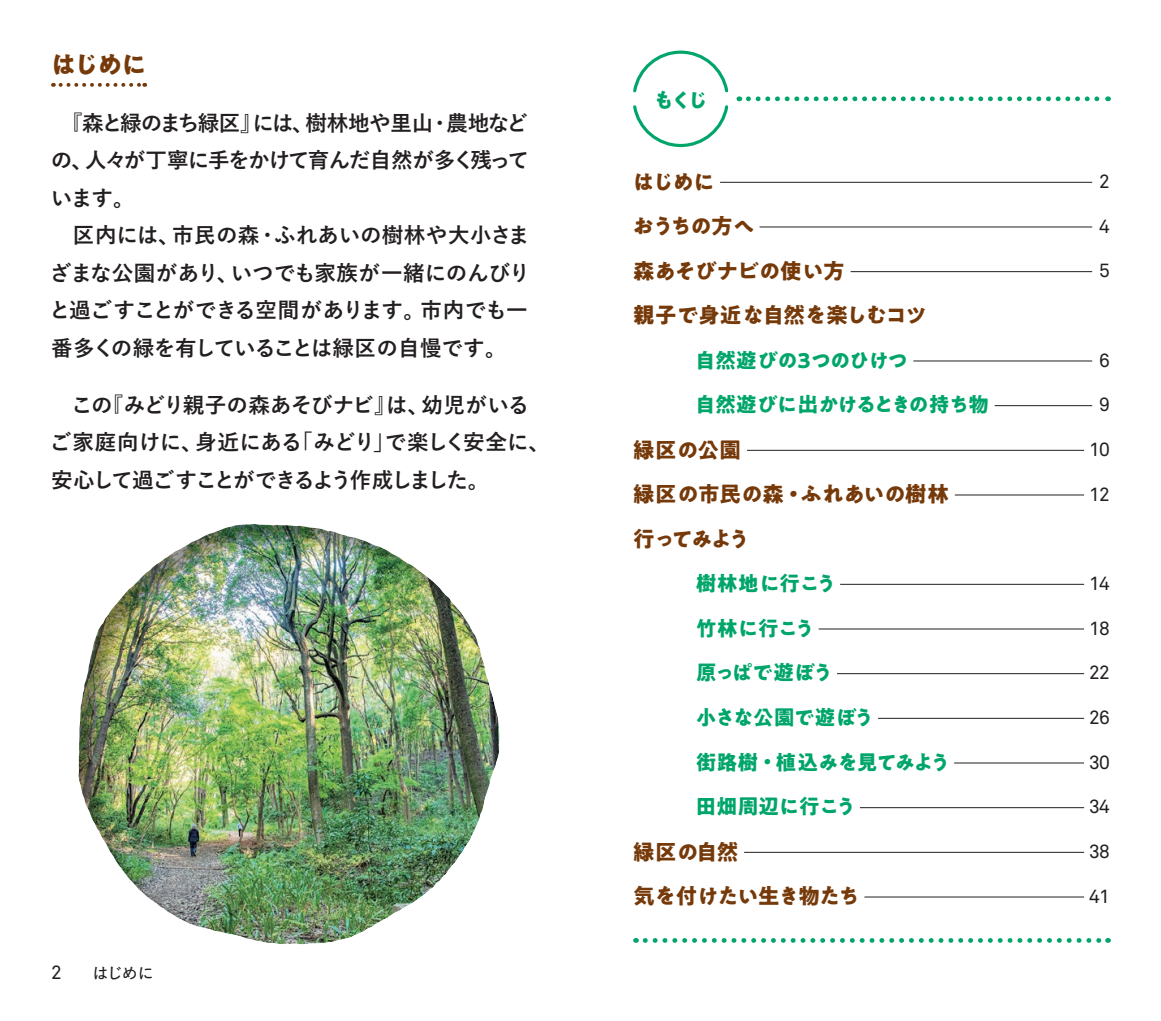
<style>
.page{position:relative;width:1161px;height:1021px;background:#fff}
.page>*{position:absolute;margin:0;border:0;box-sizing:border-box;transform-origin:0 0}
.t1{font:700 25.43px "PA1 Gothic Std N";color:#763a0a}
.t2{font:21.6px/37.6px "Yu Gothic Std B";letter-spacing:-.025em;color:#231f20}
.t3{font:700 21.6px "PA1 Gothic Std N";letter-spacing:-.025em;color:#763a0a}
.t4{font:700 21.6px "PA1 Gothic Std N";letter-spacing:.005em;color:#763a0a}
.t5{font:700 21.6px "PA1 Gothic Std N";letter-spacing:-.05em;color:#763a0a}
.t6{font:700 20.7px "PA1 Gothic Std N";color:#00a56a}
.t7{font:700 20.47px "PA1 Gothic Std N";letter-spacing:-.015em;color:#00a56a}
.t8{font:700 20.47px "PA1 Gothic Std N";letter-spacing:-.045em;color:#00a56a}
.t9{font:700 20.47px "PA1 Gothic Std N";letter-spacing:.005em;color:#00a56a}
.t10{font:19.12px "Akkurat Pro";letter-spacing:-.025em;color:#231f20}
.t11{font:15.97px "Yu Gothic Std D";color:#231f20}
.s1{font-size:19.35px}
</style>
<div class="page">
<div style="left:77px;top:522px;width:423px;height:425px;background:#231f20;opacity:.45"></div>
<svg style="left:61px;top:83px;width:84px;height:4px"></svg>
<hr style="left:720px;top:182px;width:372px;height:1px;background:#231f20">
<hr style="left:759px;top:226px;width:333px;height:1px;background:#231f20">
<hr style="left:850px;top:271px;width:242px;height:1px;background:#231f20">
<hr style="left:913px;top:360px;width:179px;height:1px;background:#231f20">
<hr style="left:995px;top:405px;width:97px;height:1px;background:#231f20">
<hr style="left:747px;top:450px;width:337px;height:1px;background:#231f20">
<hr style="left:955px;top:494px;width:129px;height:1px;background:#231f20">
<hr style="left:840px;top:584px;width:244px;height:1px;background:#231f20">
<hr style="left:818px;top:628px;width:266px;height:1px;background:#231f20">
<hr style="left:837px;top:673px;width:247px;height:1px;background:#231f20">
<hr style="left:878px;top:718px;width:206px;height:1px;background:#231f20">
<hr style="left:954px;top:762px;width:130px;height:1px;background:#231f20">
<hr style="left:860px;top:807px;width:224px;height:1px;background:#231f20">
<hr style="left:744px;top:852px;width:340px;height:1px;background:#231f20">
<hr style="left:864px;top:896px;width:220px;height:1px;background:#231f20">
<svg style="left:633px;top:50px;width:96px;height:98px"></svg>
<svg style="left:645px;top:938px;width:463px;height:4px"></svg>
<svg style="left:748px;top:96px;width:360px;height:5px"></svg>
<p class="t1" style="left:51px;top:48px;width:98px">はじめに</p>
<p class="t2" style="left:49px;top:103px;width:483px">　『森と緑のまち緑区』には、樹林地や里山・農地などの、人々が丁寧に手をかけて育んだ自然が多く残っています。<br>　区内には、市民の森・ふれあいの樹林や大小さまざまな公園があり、いつでも家族が一緒にのんびりと過ごすことができる空間があります。市内でも一番多くの緑を有していることは緑区の自慢です。</p>
<p class="t2" style="left:50px;top:385px;width:502px">　この『みどり親子の森あそびナビ』は、幼児がいるご家庭向けに、身近にある「みどり」で楽しく安全に、安心して過ごすことができるよう作成しました。</p>
<p class="t10" style="left:51px;top:961px;width:12px">2</p>
<p class="t11" style="left:92px;top:961px;width:63px">はじめに</p>
<p class="t6" style="left:653px;top:87px;width:56px">もくじ</p>
<p class="t3" style="left:633px;top:168px;width:83px">はじめに</p>
<p class="t10" style="left:1099px;top:170px;width:12px">2</p>
<p class="t3" style="left:633px;top:212px;width:123px">おうちの方へ</p>
<p class="t10" style="left:1099px;top:215px;width:12px">4</p>
<p class="t3" style="left:633px;top:257px;width:213px">森あそびナビの使い方</p>
<p class="t10" style="left:1099px;top:260px;width:12px">5</p>
<p class="t3" style="left:633px;top:302px;width:295px">親子で身近な自然を楽しむコツ</p>
<p class="t7" style="left:695px;top:347px;width:214px">自然遊びの3つのひけつ</p>
<p class="t10" style="left:1099px;top:349px;width:12px">6</p>
<p class="t7" style="left:695px;top:392px;width:295px">自然遊びに出かけるときの持ち物</p>
<p class="t10" style="left:1099px;top:393px;width:12px">9</p>
<p class="t3" style="left:633px;top:435px;width:110px">緑区の公園</p>
<p class="t10" style="left:1089px;top:438px;width:22px">10</p>
<p class="t4" style="left:633px;top:480px;width:317px">緑区の市民の森・ふれあいの樹林</p>
<p class="t10" style="left:1089px;top:483px;width:22px">12</p>
<p class="t3" style="left:633px;top:525px;width:118px">行ってみよう</p>
<p class="t9" style="left:696px;top:570px;width:142px">樹林地に行こう</p>
<p class="t10" style="left:1089px;top:572px;width:22px">14</p>
<p class="t7" style="left:696px;top:615px;width:120px">竹林に行こう</p>
<p class="t10" style="left:1089px;top:617px;width:22px">18</p>
<p class="t8" style="left:696px;top:659px;width:139px">原っぱで遊ぼう</p>
<p class="t10" style="left:1089px;top:661px;width:22px">22</p>
<p class="t7" style="left:696px;top:704px;width:180px">小さな公園で遊ぼう</p>
<p class="t10" style="left:1089px;top:706px;width:22px">26</p>
<p class="t8" style="left:696px;top:749px;width:256px">街路樹<span class="s1">・</span>植込みを見てみよう</p>
<p class="t10" style="left:1089px;top:751px;width:22px">30</p>
<p class="t7" style="left:696px;top:793px;width:162px">田畑周辺に行こう</p>
<p class="t10" style="left:1089px;top:795px;width:22px">34</p>
<p class="t3" style="left:633px;top:837px;width:107px">緑区の自然</p>
<p class="t10" style="left:1089px;top:840px;width:22px">38</p>
<p class="t5" style="left:633px;top:882px;width:228px">気を付けたい生き物たち</p>
<p class="t10" style="left:1089px;top:885px;width:22px">41</p>
</div>
